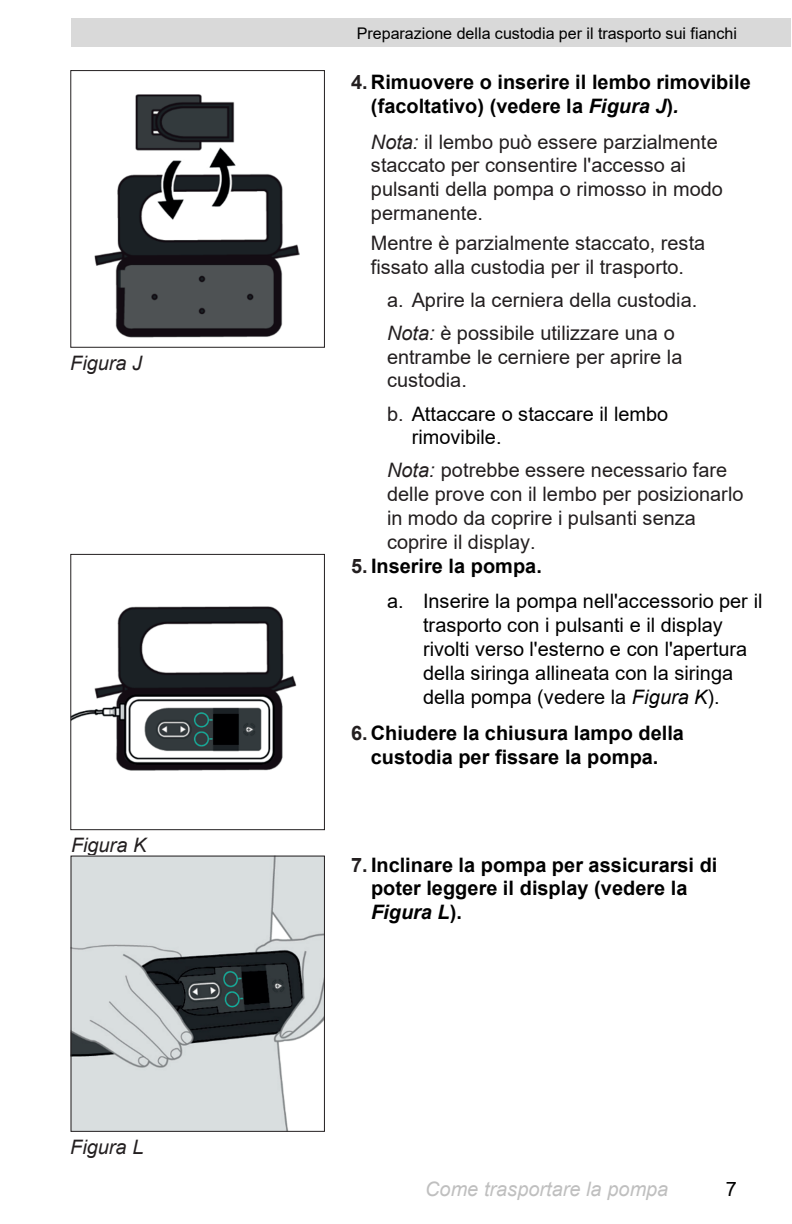
<style>
.page{position:relative;width:792px;height:1224px;background:#fff}
.page>*{position:absolute;margin:0;border:0;box-sizing:border-box;transform-origin:0 0}
.t1{font:20px/23.8px "Arial";color:#231f20}
.t2{font:20px/23.8px "Arial";color:#000}
.t3{font:700 20px/23.8px "Arial";color:#000}
.t4{font:italic 20px "Arial";color:#bfbfbf}
.t5{font:italic 20px "Arial";color:#231f20}
.t6{font:16px "Arial";color:#000}
.s1{color:#231f20}
.s2{font-style:italic}
.s3{font-weight:700;color:#231f20}
.s4{font-weight:700}
</style>
<div class="page">
<img style="left:94px;top:94px;width:206px;height:244px">
<div style="left:70px;top:70px;width:255px;height:278px;border:1px solid #231f20"></div>
<img style="left:71px;top:855px;width:254px;height:275px">
<div style="left:71px;top:856px;width:254px;height:276px;border:1px solid #231f20"></div>
<img style="left:72px;top:607px;width:224px;height:163px">
<div style="left:70px;top:554px;width:255px;height:276px;border:1px solid #231f20"></div>
<div style="left:71px;top:18px;width:720px;height:28px;background:#d9d9d9"></div>
<p class="t5" style="left:70px;top:350px;width:73px">Figura J</p>
<p class="t5" style="left:71px;top:832px;width:77px">Figura K</p>
<p class="t5" style="left:70px;top:1134px;width:75px">Figura L</p>
<p class="t6" style="left:357px;top:22px;width:382px">Preparazione della custodia per il trasporto sui fianchi</p>
<p class="t3" style="left:371px;top:70px;width:381px;text-indent:-20px"><span class="s1">4.</span> Rimuovere o inserire il lembo rimovibile (facoltativo) (vedere la <span class="s2">Figura J</span>)<span class="s2">.</span></p>
<p class="t1" style="left:371px;top:130px;width:354px"><span class="s2">Nota:</span> il lembo può essere parzialmente staccato per consentire l'accesso ai pulsanti della pompa o rimosso in modo permanente.</p>
<p class="t1" style="left:371px;top:231px;width:336px">Mentre è parzialmente staccato, resta fissato alla custodia per il trasporto.</p>
<p class="t1" style="left:387px;top:283px;width:312px;line-height:33px">a. Aprire la cerniera della custodia.<br><span class="s2">Nota:</span> è possibile utilizzare una o</p>
<p class="t1" style="left:387px;top:345px;width:297px">entrambe le cerniere per aprire la custodia.</p>
<p class="t2" style="left:412px;top:401px;width:258px;text-indent:-25px"><span class="s1">b.</span> Attaccare o staccare il lembo rimovibile.</p>
<p class="t1" style="left:387px;top:458px;width:358px"><span class="s2">Nota:</span> potrebbe essere necessario fare delle prove con il lembo per posizionarlo in modo da coprire i pulsanti senza coprire il display.</p>
<p class="t2" style="left:387px;top:548px;width:377px;line-height:35.8px;text-indent:-36px"><span class="s3">5.</span> <span class="s4">Inserire la pompa.<br></span>a. Inserire la pompa nell'accessorio per il</p>
<p class="t2" style="left:423px;top:613px;width:326px">trasporto con i pulsanti e il display rivolti verso l'esterno e con l'apertura della siringa allineata con la siringa della pompa (vedere la <span class="s2">Figura K</span>).</p>
<p class="t3" style="left:351px;top:721px;width:334px;text-align:center"><span class="s1">6.</span> Chiudere la chiusura lampo della custodia per fissare la pompa.</p>
<p class="t3" style="left:371px;top:853px;width:348px;text-indent:-20px"><span class="s1">7.</span> Inclinare la pompa per assicurarsi di poter leggere il display (vedere la<br><span class="s2">Figura L</span>).</p>
<p class="t4" style="left:425px;top:1176px;width:245px">Come trasportare la pompa</p>
<p class="t2" style="left:726px;top:1177px;width:13px">7</p>
</div>
